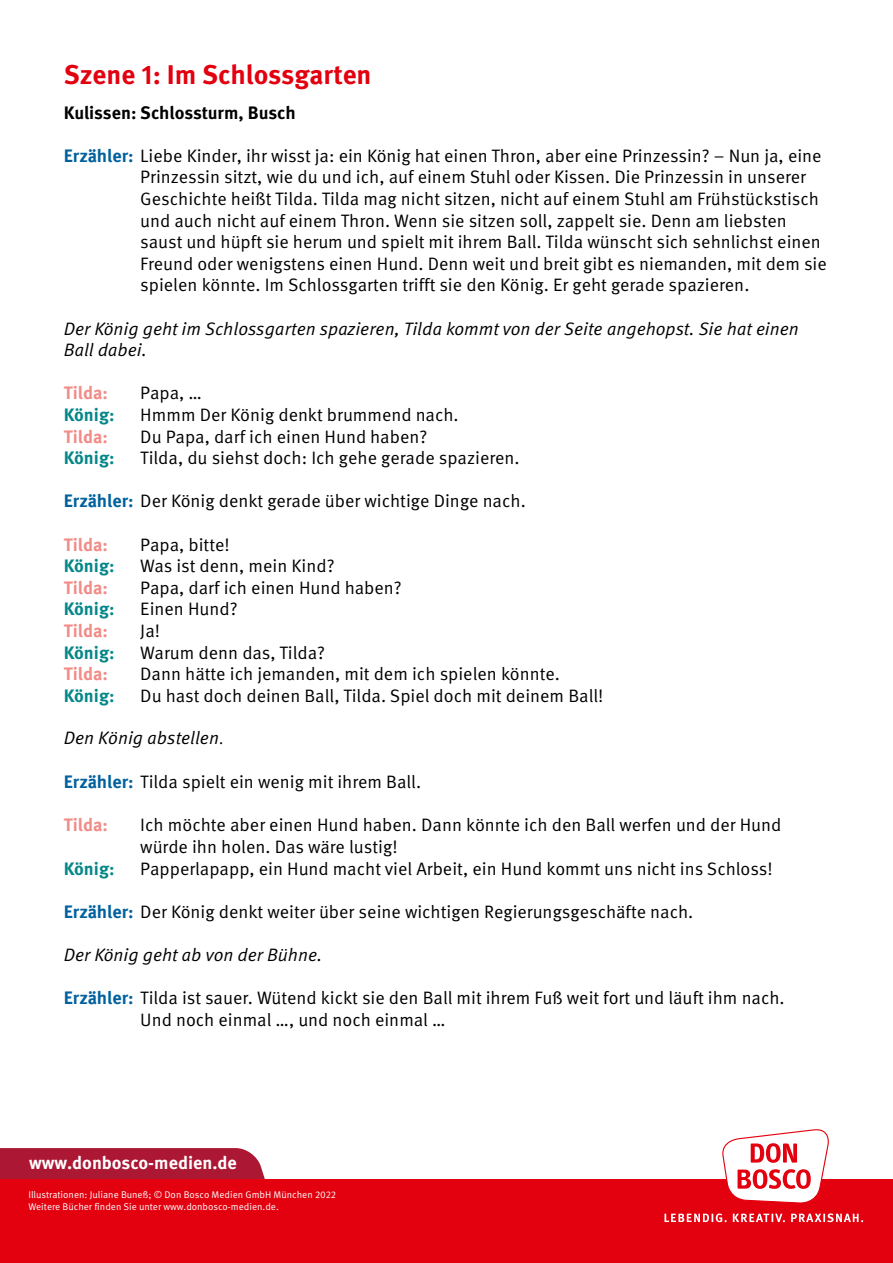
<style>
.page{position:relative;width:893px;height:1263px;background:#fff}
.page>*{position:absolute;margin:0;border:0;box-sizing:border-box;transform-origin:0 0}
.Head{font:700 27px "Meta OT";color:#e3000f}
.t1{font:18px/21.6px "Meta OT Norm";color:#000}
.t2{font:18px/21.6px "Meta OT Norm Ita";color:#000}
.t3{font:700 18px "Meta OT";letter-spacing:-.005em;color:#f18d88}
.t4{font:700 18px "Meta OT";color:#05878a}
.t5{font:700 18px "Meta OT";letter-spacing:-.005em;color:#000}
.t6{font:700 18px "Meta OT";color:#fff}
.t7{font:9.75px/11.7px "Meta OT Norm";color:#fff}
.s1{font-family:"Meta OT";font-weight:700;color:#00619e}
.s2{font-family:"Minion Pro"}
</style>
<div class="page">
<div style="left:0;top:1148px;width:265px;height:31px;background:#ac1734"></div>
<div style="left:0;top:1179px;width:893px;height:84px;background:#e3000f"></div>
<svg style="left:722px;top:1129px;width:107px;height:74px"></svg>
<svg style="left:664px;top:1213px;width:199px;height:9px"></svg>
<p class="Head" style="left:64px;top:58px;width:309px">Szene 1: Im Schlossgarten</p>
<p class="t5" style="left:64px;top:101px;width:234px">Kulissen: Schlossturm, Busch</p>
<p class="t1" style="left:140px;top:145px;width:688px;text-indent:-77px"><span class="s1">Erzähler:</span> Liebe Kinder, ihr wisst ja: ein König hat einen Thron, aber eine Prinzessin? – Nun ja, eine Prinzessin sitzt, wie du und ich, auf einem Stuhl oder Kissen. Die Prinzessin in unserer Geschichte heißt Tilda. Tilda mag nicht sitzen, nicht auf einem Stuhl am Frühstückstisch und auch nicht auf einem Thron. Wenn sie sitzen soll, zappelt sie. Denn am liebsten saust und hüpft sie herum und spielt mit ihrem Ball. Tilda wünscht sich sehnlichst einen Freund oder wenigstens einen Hund. Denn weit und breit gibt es niemanden, mit dem sie spielen könnte. Im Schlossgarten trifft sie den König. Er geht gerade spazieren.</p>
<p class="t2" style="left:64px;top:318px;width:737px">Der König geht im Schlossgarten spazieren, Tilda kommt von der Seite angehopst. Sie hat einen<br>Ball dabei.</p>
<p class="t3" style="left:64px;top:382px;width:46px">Tilda:</p>
<p class="t1" style="left:140px;top:382px;width:63px">Papa, …</p>
<p class="t4" style="left:64px;top:403px;width:52px">König:</p>
<p class="t1" style="left:140px;top:404px;width:320px">Hmmm Der König denkt brummend nach.</p>
<p class="t3" style="left:64px;top:425px;width:46px">Tilda:</p>
<p class="t1" style="left:140px;top:426px;width:289px">Du Papa, darf ich einen Hund haben?</p>
<p class="t4" style="left:64px;top:446px;width:52px">König:</p>
<p class="t1" style="left:140px;top:447px;width:381px">Tilda, du siehst doch: Ich gehe gerade spazieren.</p>
<p class="t1" style="left:64px;top:490px;width:463px"><span class="s1">Erzähler:</span> Der König denkt gerade über wichtige Dinge nach.</p>
<p class="t3" style="left:64px;top:533px;width:46px">Tilda:</p>
<p class="t1" style="left:140px;top:534px;width:91px">Papa, bitte!</p>
<p class="t4" style="left:64px;top:554px;width:52px">König:</p>
<p class="t1" style="left:140px;top:555px;width:196px">Was ist denn, mein Kind?</p>
<p class="t3" style="left:64px;top:576px;width:46px">Tilda:</p>
<p class="t1" style="left:140px;top:577px;width:263px">Papa, darf ich einen Hund haben?</p>
<p class="t4" style="left:64px;top:598px;width:52px">König:</p>
<p class="t1" style="left:140px;top:598px;width:99px">Einen Hund?</p>
<p class="t3" style="left:64px;top:619px;width:46px">Tilda:</p>
<p class="t1" style="left:140px;top:620px;width:21px">Ja!</p>
<p class="t4" style="left:64px;top:641px;width:52px">König:</p>
<p class="t1" style="left:140px;top:642px;width:186px">Warum denn das, Tilda?</p>
<p class="t3" style="left:64px;top:662px;width:46px">Tilda:</p>
<p class="t1" style="left:140px;top:663px;width:421px">Dann hätte ich jemanden, mit dem ich spielen könnte.</p>
<p class="t4" style="left:64px;top:684px;width:52px">König:</p>
<p class="t1" style="left:140px;top:685px;width:465px">Du hast doch deinen Ball, Tilda. Spiel doch mit deinem Ball!</p>
<p class="t2" style="left:64px;top:727px;width:161px">Den König abstellen<span class="s2">.</span></p>
<p class="t1" style="left:64px;top:771px;width:359px"><span class="s1">Erzähler:</span> Tilda spielt ein wenig mit ihrem Ball.</p>
<p class="t3" style="left:64px;top:814px;width:46px">Tilda:</p>
<p class="t1" style="left:140px;top:814px;width:643px">Ich möchte aber einen Hund haben. Dann könnte ich den Ball werfen und der Hund würde ihn holen. Das wäre lustig!</p>
<p class="t4" style="left:64px;top:857px;width:52px">König:</p>
<p class="t1" style="left:140px;top:858px;width:634px">Papperlapapp, ein Hund macht viel Arbeit, ein Hund kommt uns nicht ins Schloss!</p>
<p class="t1" style="left:64px;top:901px;width:631px"><span class="s1">Erzähler:</span> Der König denkt weiter über seine wichtigen Regierungsgeschäfte nach.</p>
<p class="t2" style="left:64px;top:944px;width:260px">Der König geht ab von der Bühne.</p>
<p class="t1" style="left:140px;top:987px;width:646px;text-indent:-77px"><span class="s1">Erzähler:</span> Tilda ist sauer. Wütend kickt sie den Ball mit ihrem Fuß weit fort und läuft ihm nach.<br>Und noch einmal …, und noch einmal …</p>
<p class="t6" style="left:29px;top:1151px;width:209px">www.donbosco-medien.de</p>
<p class="t7" style="left:28px;top:1189px;width:309px">Illustrationen: Juliane Buneß; © Don Bosco Medien GmbH München 2022<br>Weitere Bücher finden Sie unter www.donbosco-medien.de.</p>
</div>
